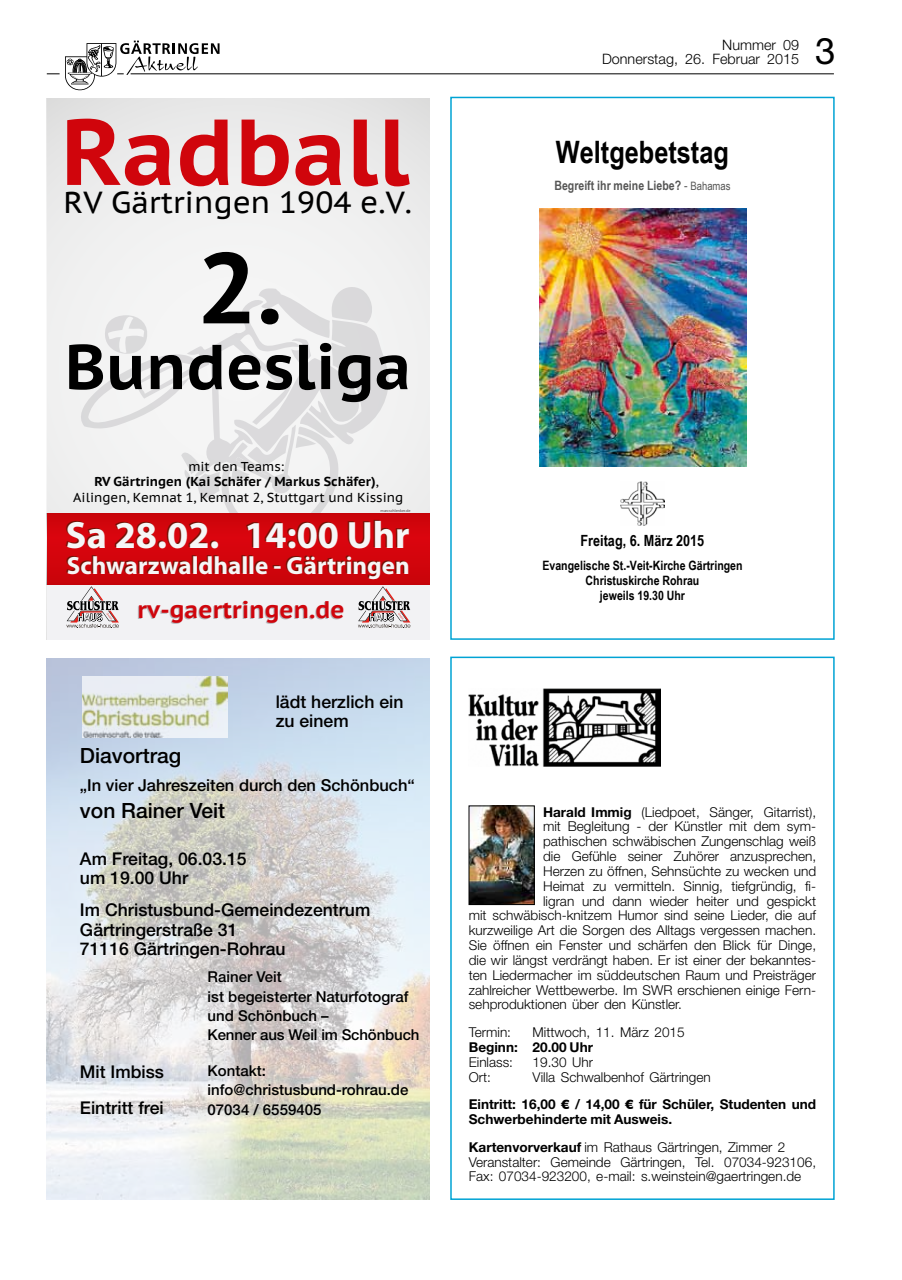
<style>
.page{position:relative;width:902px;height:1280px;background:#fff}
.page>*{position:absolute;margin:0;border:0;box-sizing:border-box;transform-origin:0 0}
.t1{font:700 100.05px "PT Sans Caption";color:#000}
.t2{font:700 93.3px "PT Sans Caption";color:#d0050c}
.t3{font:700 63.15px "PT Sans Caption";color:#000}
.t4{font:700 38.25px "Myriad Pro";color:#f6f6f6}
.t5{font:36.75px "Helvetica Neue";color:#000}
.t6{font:700 30.9px "Arial Narrow";color:#000}
.t7{font:30.3px "PT Sans Caption";color:#000}
.t8{font:700 25.05px "Myriad Pro";color:#f6f6f6}
.t9{font:700 24px "PT Sans Caption";color:#d0050c}
.t10{font:500 21px "Helvetica Neue";color:#000}
.t11{font:500 17.55px/19.2px "Helvetica Neue";color:#000}
.t12{font:500 16.5px "Helvetica Neue";color:#000}
.t13{font:700 15.45px "Arial Narrow";color:#000}
.t14{font:500 15px/19.2px "Helvetica Neue";color:#000}
.t15{font:300 14.4px/13.5px "Helvetica Neue";color:#000;text-align:right}
.t16{font:300 13.65px/14.9px "Helvetica Neue";color:#000}
.t17{font:700 13.65px/27.6px "Helvetica Neue";color:#000}
.t18{font:12.9px/15.6px "PT Sans Caption";color:#000;text-align:center}
.t19{font:700 12.9px/14.7px "Arial Narrow";color:#000;text-align:center}
.t20{font:700 12.9px "Arial Narrow";color:#565655}
.t21{font:4.05px "Myriad Pro";color:#514e50}
.s1{font-weight:700}
.s2{font-weight:400}
.s3{font-weight:400;font-size:11.55px}
.s4{font-weight:300}
.s5{font-family:"Gill Sans"}
</style>
<div class="page">
<hr style="left:117px;top:73px;width:716px;height:1px;background:#000">
<svg style="left:47px;top:41px;width:172px;height:49px"></svg>
<div style="left:47px;top:99px;width:382px;height:541px;background:#efefef"></div>
<div style="left:47px;top:584px;width:382px;height:56px;background:#f2f2f4"></div>
<svg style="left:81px;top:287px;width:307px;height:226px"></svg>
<div style="left:47px;top:513px;width:382px;height:71px;background:#d2050c"></div>
<svg style="left:358px;top:586px;width:52px;height:42px"></svg>
<svg style="left:66px;top:586px;width:53px;height:42px"></svg>
<img style="left:539px;top:208px;width:207px;height:259px">
<img style="left:620px;top:482px;width:44px;height:44px">
<div style="left:450px;top:97px;width:384px;height:543px;border:2px solid #00a3d4"></div>
<img style="left:468px;top:688px;width:192px;height:79px">
<img style="left:470px;top:808px;width:62px;height:95px">
<div style="left:468px;top:806px;width:66px;height:99px;border:1px solid #000"></div>
<div style="left:450px;top:657px;width:384px;height:543px;border:2px solid #00a3d4"></div>
<img style="left:47px;top:658px;width:382px;height:542px">
<img style="left:83px;top:676px;width:144px;height:61px">
<h2 class="t2" style="left:61px;top:90px;width:350px">Radball</h2>
<h3 class="t7" style="left:63px;top:183px;width:350px">RV Gärtringen 1904 e.V.</h3>
<h1 class="t1" style="left:197px;top:222px;width:87px">2.</h1>
<h3 class="t3" style="left:65px;top:325px;width:348px">Bundesliga</h3>
<p class="t18" style="left:73px;top:458px;width:331px">mit den Teams:<br><span class="s1">RV Gärtringen (Kai Schäfer / Markus Schäfer)</span>,<br>Ailingen, Kemnat 1, Kemnat 2, Stuttgart und Kissing</p>
<p class="t21" style="left:380px;top:508px;width:31px">marcschlenker.de</p>
<h3 class="t4" style="left:66px;top:511px;width:155px">Sa 28.02.</h3>
<h3 class="t4" style="left:244px;top:511px;width:167px">14:00 Uhr</h3>
<h3 class="t8" style="left:67px;top:549px;width:344px">Schwarzwaldhalle - Gärtringen</h3>
<h3 class="t9" style="left:137px;top:594px;width:209px">rv-gaertringen.de</h3>
<p class="t11" style="left:276px;top:691px;width:129px">lädt herzlich ein zu einem</p>
<h3 class="t10" style="left:80px;top:743px;width:103px">Diavortrag</h3>
<p class="t12" style="left:80px;top:775px;width:336px">„In vier Jahreszeiten durch den Schönbuch“</p>
<h3 class="t10" style="left:80px;top:798px;width:147px">von Rainer Veit</h3>
<p class="t11" style="left:80px;top:849px;width:168px">Am Freitag, 06.03.15 um 19.00 Uhr</p>
<p class="t11" style="left:80px;top:900px;width:292px">Im Christusbund-Gemeindezentrum<br>Gärtringerstraße 31<br>71116 Gärtringen-Rohrau</p>
<p class="t14" style="left:207px;top:967px;width:213px">Rainer Veit<br>ist begeisterter Naturfotograf und Schönbuch –<br>Kenner aus Weil im Schönbuch</p>
<p class="t14" style="left:207px;top:1061px;width:202px">Kontakt: info@christusbund-rohrau.de<br>07034 / 6559405</p>
<p class="t11" style="left:80px;top:1053px;width:86px;line-height:36.2px">Mit Imbiss<br>Eintritt frei</p>
<p class="t15" style="left:602px;top:38px;width:198px">Nummer 09<br>Donnerstag, 26. Februar 2015</p>
<h3 class="t5" style="left:815px;top:29px;width:22px">3</h3>
<h3 class="t6" style="left:556px;top:128px;width:174px">Weltgebetstag</h3>
<p class="t20" style="left:554px;top:176px;width:177px">Begreift ihr meine Liebe? <span class="s2">-</span> <span class="s3">Bahamas</span></p>
<p class="t13" style="left:580px;top:529px;width:125px">Freitag, 6. März 2015</p>
<p class="t19" style="left:542px;top:558px;width:201px">Evangelische St.-Veit-Kirche Gärtringen<br>Christuskirche Rohrau<br>jeweils 19.30 Uhr</p>
<p class="t16" style="left:543px;top:804px;width:274px"><span class="s1">Harald Immig</span> (Liedpoet, Sänger, Gitarrist),</p>
<p class="t16" style="left:543px;top:819px;width:274px">mit Begleitung - der Künstler mit dem sym-</p>
<p class="t16" style="left:543px;top:834px;width:274px">pathischen schwäbischen Zungenschlag weiß</p>
<p class="t16" style="left:543px;top:848px;width:274px">die Gefühle seiner Zuhörer anzusprechen,</p>
<p class="t16" style="left:543px;top:863px;width:274px">Herzen zu öffnen, Sehnsüchte zu wecken und</p>
<p class="t16" style="left:543px;top:878px;width:274px">Heimat zu vermitteln. Sinnig, tiefgründig, fi-</p>
<p class="t16" style="left:543px;top:893px;width:274px">ligran und dann wieder heiter und gespickt</p>
<p class="t16" style="left:468px;top:908px;width:349px">mit schwäbisch-knitzem Humor sind seine Lieder, die auf</p>
<p class="t16" style="left:468px;top:923px;width:349px">kurzweilige Art die Sorgen des Alltags vergessen machen.</p>
<p class="t16" style="left:468px;top:937px;width:349px">Sie öffnen ein Fenster und schärfen den Blick für Dinge,</p>
<p class="t16" style="left:468px;top:952px;width:349px">die wir längst verdrängt haben. Er ist einer der bekanntes-</p>
<p class="t16" style="left:468px;top:967px;width:349px">ten Liedermacher im süddeutschen Raum und Preisträger</p>
<p class="t16" style="left:468px;top:982px;width:349px">zahlreicher Wettbewerbe. Im SWR erschienen einige Fern-</p>
<p class="t16" style="left:468px;top:997px;width:215px">sehproduktionen über den Künstler.</p>
<p class="t16" style="left:468px;top:1024px;width:44px">Termin:</p>
<p class="t16" style="left:532px;top:1024px;width:154px">Mittwoch, 11. März 2015</p>
<p class="t17" style="left:468px;top:1033px;width:126px">Beginn: 20.00 Uhr</p>
<p class="t16" style="left:468px;top:1054px;width:46px">Einlass:</p>
<p class="t16" style="left:532px;top:1054px;width:62px">19.30 Uhr</p>
<p class="t16" style="left:468px;top:1069px;width:24px">Ort:</p>
<p class="t17" style="left:468px;top:1063px;width:349px;text-indent:64px"><span class="s4">Villa Schwalbenhof Gärtringen<br></span>Eintritt: 16,00 <span class="s5">€</span> / 14,00 <span class="s5">€</span> für Schüler, Studenten und</p>
<p class="t17" style="left:468px;top:1105px;width:318px">Schwerbehinderte mit Ausweis.<br>Kartenvorverkauf <span class="s4">im Rathaus Gärtringen, Zimmer 2</span></p>
<p class="t16" style="left:468px;top:1154px;width:349px">Veranstalter: Gemeinde Gärtringen, Tel. 07034-923106,<br>Fax: 07034-923200, e-mail: s.weinstein@gaertringen.de</p>
</div>
